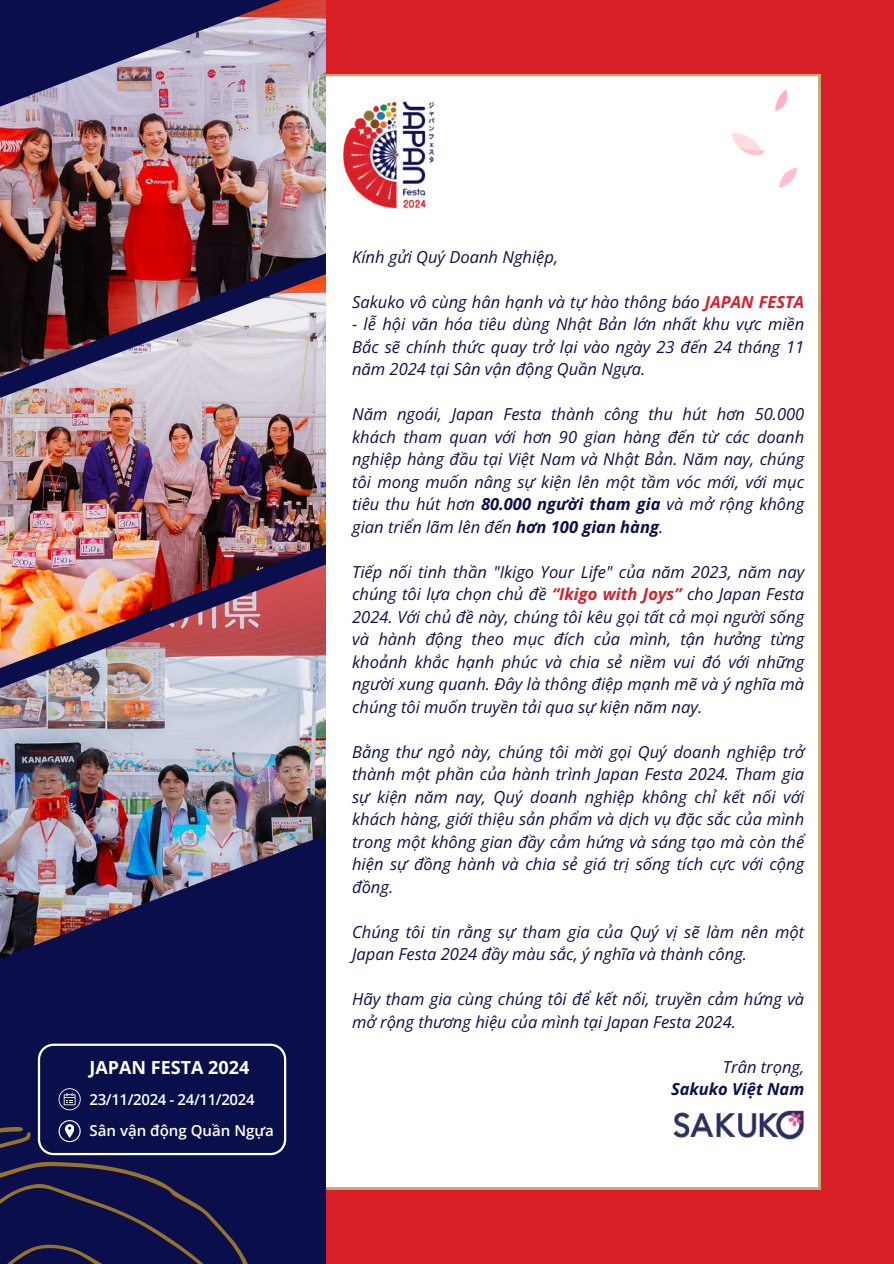
<style>
.page{position:relative;width:894px;height:1264px;background:#fff}
.page>*{position:absolute;margin:0;border:0;box-sizing:border-box;transform-origin:0 0}
.t1{font:700 18px "Open Sans";color:#fff}
.t2{font:italic 16.5px/22.5px "Open Sans";color:#0a0f4b;text-align:justify}
.t3{font:italic 700 16.5px "Open Sans";color:#0a0f4b}
.t4{font:600 15px "Open Sans";letter-spacing:-.025em;color:#fff}
.t5{font:600 15px "Open Sans";color:#fff}
.s1{font-weight:700;color:#d81f28}
.s2{font-weight:700}
</style>
<div class="page">
<div style="left:0;top:0;width:893px;height:1263px;background:#d81f28"></div>
<div style="left:326px;top:74px;width:494px;height:1115px;background:#fff"></div>
<div style="left:0;top:0;width:326px;height:1263px;background:#0a0f4b"></div>
<svg style="left:0;top:1079px;width:588px;height:184px"></svg>
<img style="left:0;top:392px;width:326px;height:172px">
<img style="left:0;top:0;width:326px;height:392px">
<img style="left:0;top:564px;width:326px;height:395px">
<img style="left:656px;top:1107px;width:164px;height:35px">
<svg style="left:38px;top:1043px;width:248px;height:111px"></svg>
<svg style="left:771px;top:89px;width:19px;height:22px"></svg>
<svg style="left:775px;top:167px;width:25px;height:21px"></svg>
<svg style="left:731px;top:127px;width:35px;height:32px"></svg>
<img style="left:326px;top:94px;width:134px;height:121px">
<p class="t1" style="left:89px;top:1054px;width:161px">JAPAN FESTA 2024</p>
<p class="t4" style="left:89px;top:1088px;width:166px">23/11/2024 - 24/11/2024</p>
<p class="t5" style="left:89px;top:1120px;width:186px">Sân vận động Quần Ngựa</p>
<p class="t2" style="left:352px;top:245px;width:207px">Kính gửi Quý Doanh Nghiệp,</p>
<p class="t2" style="left:352px;top:290px;width:453px">Sakuko vô cùng hân hạnh và tự hào thông báo <span class="s1">JAPAN FESTA</span></p>
<p class="t2" style="left:352px;top:312px;width:453px">- lễ hội văn hóa tiêu dùng Nhật Bản lớn nhất khu vực miền Bắc sẽ chính thức quay trở lại vào ngày 23 đến 24 tháng 11 năm 2024 tại Sân vận động Quần Ngựa.</p>
<p class="t2" style="left:352px;top:402px;width:453px">Năm ngoái, Japan Festa thành công thu hút hơn 50.000 khách tham quan với hơn 90 gian hàng đến từ các doanh nghiệp hàng đầu tại Việt Nam và Nhật Bản. Năm nay, chúng tôi mong muốn nâng sự kiện lên một tầm vóc mới, với mục tiêu thu hút hơn <span class="s2">80.000 người tham gia</span> và mở rộng không gian triển lãm lên đến <span class="s2">hơn 100 gian hàng</span>.</p>
<p class="t2" style="left:352px;top:560px;width:453px">Tiếp nối tinh thần "Ikigo Your Life" của năm 2023, năm nay chúng tôi lựa chọn chủ đề <span class="s1">“Ikigo with Joys”</span> cho Japan Festa 2024. Với chủ đề này, chúng tôi kêu gọi tất cả mọi người sống và hành động theo mục đích của mình, tận hưởng từng khoảnh khắc hạnh phúc và chia sẻ niềm vui đó với những người xung quanh. Đây là thông điệp mạnh mẽ và ý nghĩa mà chúng tôi muốn truyền tải qua sự kiện năm nay.</p>
<p class="t2" style="left:352px;top:740px;width:453px">Bằng thư ngỏ này, chúng tôi mời gọi Quý doanh nghiệp trở thành một phần của hành trình Japan Festa 2024. Tham gia sự kiện năm nay, Quý doanh nghiệp không chỉ kết nối với khách hàng, giới thiệu sản phẩm và dịch vụ đặc sắc của mình trong một không gian đầy cảm hứng và sáng tạo mà còn thể hiện sự đồng hành và chia sẻ giá trị sống tích cực với cộng đồng.</p>
<p class="t2" style="left:352px;top:920px;width:453px">Chúng tôi tin rằng sự tham gia của Quý vị sẽ làm nên một<br>Japan Festa 2024 đầy màu sắc, ý nghĩa và thành công.</p>
<p class="t2" style="left:352px;top:987px;width:453px">Hãy tham gia cùng chúng tôi để kết nối, truyền cảm hứng và mở rộng thương hiệu của mình tại Japan Festa 2024.</p>
<p class="t2" style="left:722px;top:1055px;width:83px">Trân trọng,</p>
<p class="t3" style="left:670px;top:1077px;width:135px">Sakuko Việt Nam</p>
</div>
